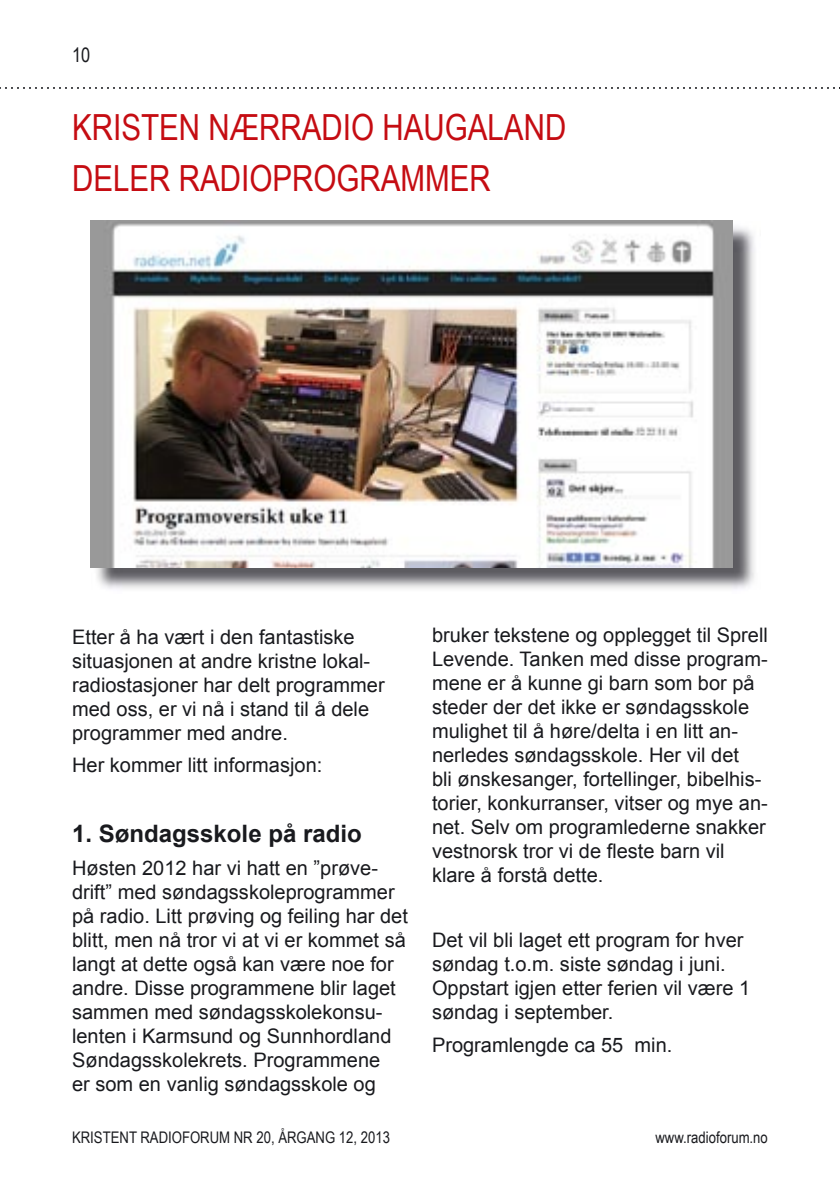
<style>
.page{position:relative;width:840px;height:1191px;background:#fff}
.page>*{position:absolute;margin:0;border:0;box-sizing:border-box;transform-origin:0 0}
.t1{font:36px/51.8px "Arial Narrow";color:#c50c12}
.t2{font:700 24px "Arial";color:#191a1e}
.t3{font:20px/24px "Arial";color:#191a1e}
.t4{font:20px "Arial Narrow";color:#191a1e}
.t5{font:16px "Arial Narrow";color:#191a1e}
</style>
<div class="page">
<svg style="left:0;top:87px;width:840px;height:2px"></svg>
<img style="left:91px;top:222px;width:664px;height:367px">
<img style="left:90px;top:221px;width:642px;height:346px">
<p class="t4" style="left:72px;top:41px;width:20px">10</p>
<h1 class="t1" style="left:72px;top:100px;width:495px">KRISTEN NÆRRADIO HAUGALAND<br>DELER RADIOPROGRAMMER</h1>
<p class="t3" style="left:72px;top:624px;width:314px">Etter å ha vært i den fantastiske situasjonen at andre kristne lokal&shy;radiostasjoner har delt programmer med oss, er vi nå i stand til å dele programmer med andre.</p>
<p class="t3" style="left:72px;top:753px;width:252px">Her kommer litt informasjon:</p>
<p class="t2" style="left:72px;top:817px;width:291px">1. Søndagsskole på radio</p>
<p class="t3" style="left:72px;top:855px;width:337px">Høsten 2012 har vi hatt en ”prøve&shy;drift” med søndagsskoleprogrammer på radio. Litt prøving og feiling har det blitt, men nå tror vi at vi er kommet så langt at dette også kan være noe for andre. Disse programmene blir laget sammen med søndagsskolekonsu&shy;lenten i Karmsund og Sunnhordland Søndagsskolekrets. Programmene<br>er som en vanlig søndagsskole og</p>
<p class="t3" style="left:432px;top:623px;width:337px">bruker tekstene og opplegget til Sprell Levende. Tanken med disse program&shy;mene er å kunne gi barn som bor på steder der det ikke er søndagsskole mulighet til å høre/delta i en litt an&shy;nerledes søndagsskole. Her vil det<br>bli ønskesanger, fortellinger, bibelhis&shy;torier, konkurranser, vitser og mye an&shy;net. Selv om programlederne snakker vestnorsk tror vi de fleste barn vil klare å forstå dette.</p>
<p class="t3" style="left:432px;top:928px;width:319px">Det vil bli laget ett program for hver søndag t.o.m. siste søndag i juni.<br>Oppstart igjen etter ferien vil være 1 søndag i september.</p>
<p class="t3" style="left:432px;top:1032px;width:242px">Programlengde ca 55 min.</p>
<p class="t5" style="left:72px;top:1125px;width:319px">KRISTENT RADIOFORUM NR 20, ÅRGANG 12, 2013</p>
<p class="t5" style="left:655px;top:1125px;width:114px">www.radioforum.no</p>
</div>
